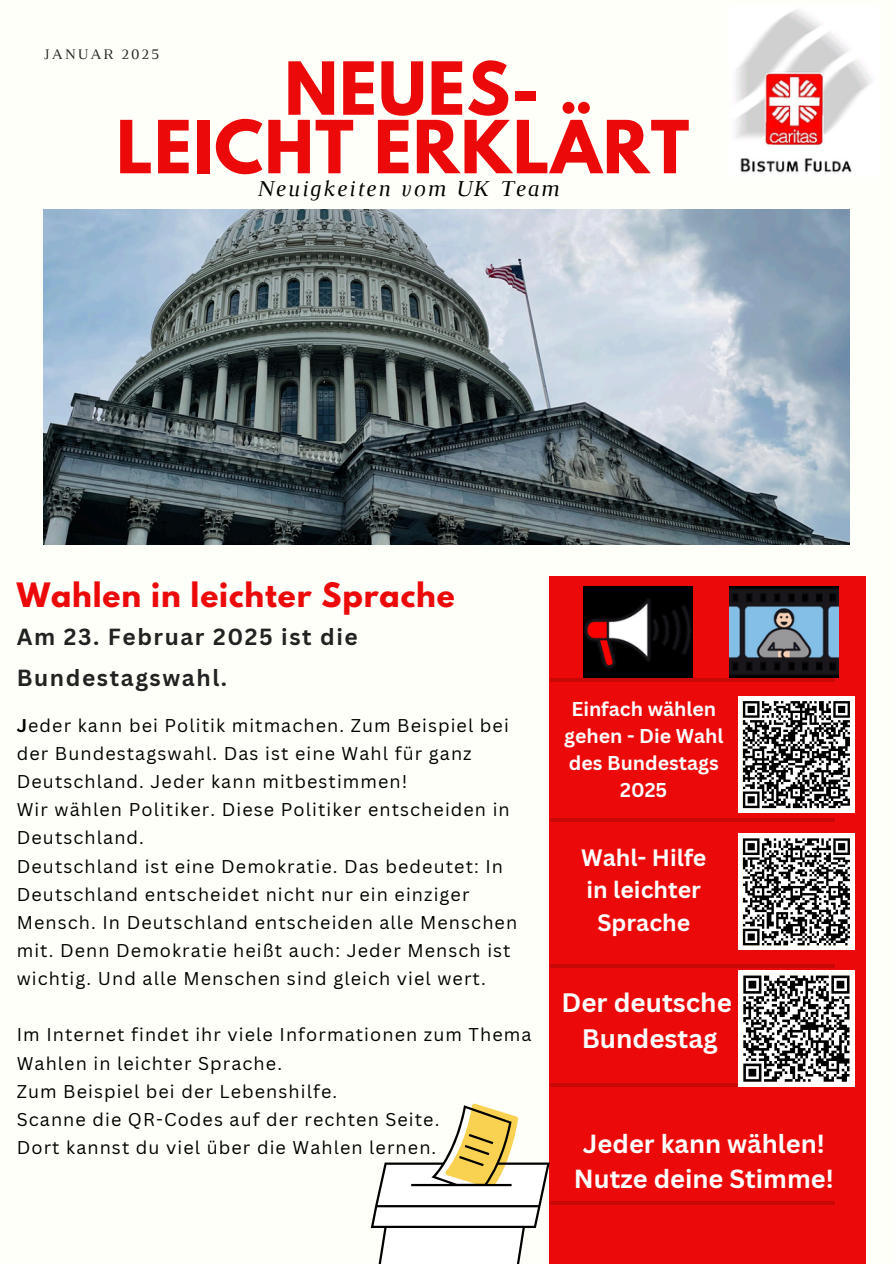
<style>
.page{position:relative;width:894px;height:1264px;background:#fff}
.page>*{position:absolute;margin:0;border:0;box-sizing:border-box;transform-origin:0 0}
.t1{font:700 64.8px/58.5px "League Spartan";letter-spacing:.02em;color:#eb0a09;text-align:center}
.t2{font:700 29.85px "League Spartan";letter-spacing:.03em;color:#eb0a09}
.t3{font:700 25.95px/36.3px "Canva Sans";color:#fdfdfd;text-align:center}
.t4{font:700 25.5px/34.8px "Canva Sans";color:#fdfdfd;text-align:center}
.t5{font:700 23.1px/32.2px "Canva Sans";color:#fdfdfd;text-align:center}
.t6{font:italic 23.1px "Luthier";letter-spacing:.07em;color:#000}
.t7{font:700 22.65px/40.5px "Canva Sans";letter-spacing:.07em;color:#222}
.t8{font:700 19.5px/27px "Canva Sans";color:#fdfdfd;text-align:center}
.t9{font:18px/28.2px "Canva Sans";letter-spacing:.06em;color:#000}
.t10{font:14.85px "Luthier";letter-spacing:.14em;color:#222}
.s1{font-weight:700}
</style>
<div class="page">
<div style="left:0;top:0;width:893px;height:1263px;background:#fffff9"></div>
<div style="left:549px;top:576px;width:316px;height:687px;background:#eb0a09"></div>
<hr style="left:550px;top:818px;width:284px;height:3px;background:#000">
<hr style="left:550px;top:964px;width:284px;height:3px;background:#000">
<hr style="left:550px;top:1083px;width:284px;height:3px;background:#000">
<hr style="left:550px;top:1201px;width:284px;height:3px;background:#000">
<hr style="left:550px;top:678px;width:284px;height:3px;background:#000">
<img style="left:43px;top:209px;width:806px;height:335px">
<img style="left:735px;top:9px;width:137px;height:164px">
<div style="left:738px;top:696px;width:116px;height:116px;background:#fff"></div>
<svg style="left:742px;top:701px;width:108px;height:108px"></svg>
<div style="left:738px;top:833px;width:116px;height:117px;background:#fff"></div>
<svg style="left:742px;top:838px;width:108px;height:108px"></svg>
<img style="left:729px;top:586px;width:109px;height:91px">
<img style="left:583px;top:586px;width:109px;height:91px">
<div style="left:738px;top:970px;width:116px;height:116px;background:#fff"></div>
<svg style="left:743px;top:975px;width:107px;height:107px"></svg>
<svg style="left:370px;top:1103px;width:179px;height:160px"></svg>
<h1 class="t10" style="left:44px;top:49px;width:117px">JANUAR 2025</h1>
<p class="t1" style="left:116px;top:68px;width:574px">NEUES-<br>LEICHT ERKLÄRT</p>
<p class="t6" style="left:256px;top:180px;width:304px">Neuigkeiten vom UK Team</p>
<h5 class="t2" style="left:17px;top:579px;width:439px">Wahlen in leichter Sprache</h5>
<p class="t7" style="left:17px;top:616px;width:342px">Am 23. Februar 2025 ist die<br>Bundestagswahl.</p>
<p class="t9" style="left:17px;top:710px;width:493px"><span class="s1">J</span>eder kann bei Politik mitmachen. Zum Beispiel bei der Bundestagswahl. Das ist eine Wahl für ganz<br>Deutschland. Jeder kann mitbestimmen!</p>
<p class="t9" style="left:17px;top:795px;width:494px">Wir wählen Politiker. Diese Politiker entscheiden in<br>Deutschland.</p>
<p class="t9" style="left:17px;top:851px;width:502px">Deutschland ist eine Demokratie. Das bedeutet: In Deutschland entscheidet nicht nur ein einziger Mensch. In Deutschland entscheiden alle Menschen mit. Denn Demokratie heißt auch: Jeder Mensch ist wichtig. Und alle Menschen sind gleich viel wert.</p>
<h6 class="t9" style="left:17px;top:1020px;width:516px">Im Internet findet ihr viele Informationen zum Thema<br>Wahlen in leichter Sprache.</h6>
<p class="t9" style="left:17px;top:1076px;width:322px">Zum Beispiel bei der Lebenshilfe.</p>
<h4 class="t9" style="left:17px;top:1104px;width:424px">Scanne die QR-Codes auf der rechten Seite.</h4>
<p class="t9" style="left:17px;top:1132px;width:421px">Dort kannst du viel über die Wahlen lernen.</p>
<p class="t8" style="left:564px;top:695px;width:161px">Einfach wählen gehen - Die Wahl des Bundestags<br>2025</p>
<h3 class="t5" style="left:581px;top:840px;width:127px">Wahl- Hilfe in leichter<br>Sprache</h3>
<h3 class="t3" style="left:561px;top:983px;width:172px">Der deutsche<br>Bundestag</h3>
<h2 class="t4" style="left:573px;top:1125px;width:261px">Jeder kann wählen!<br>Nutze deine Stimme!</h2>
</div>
